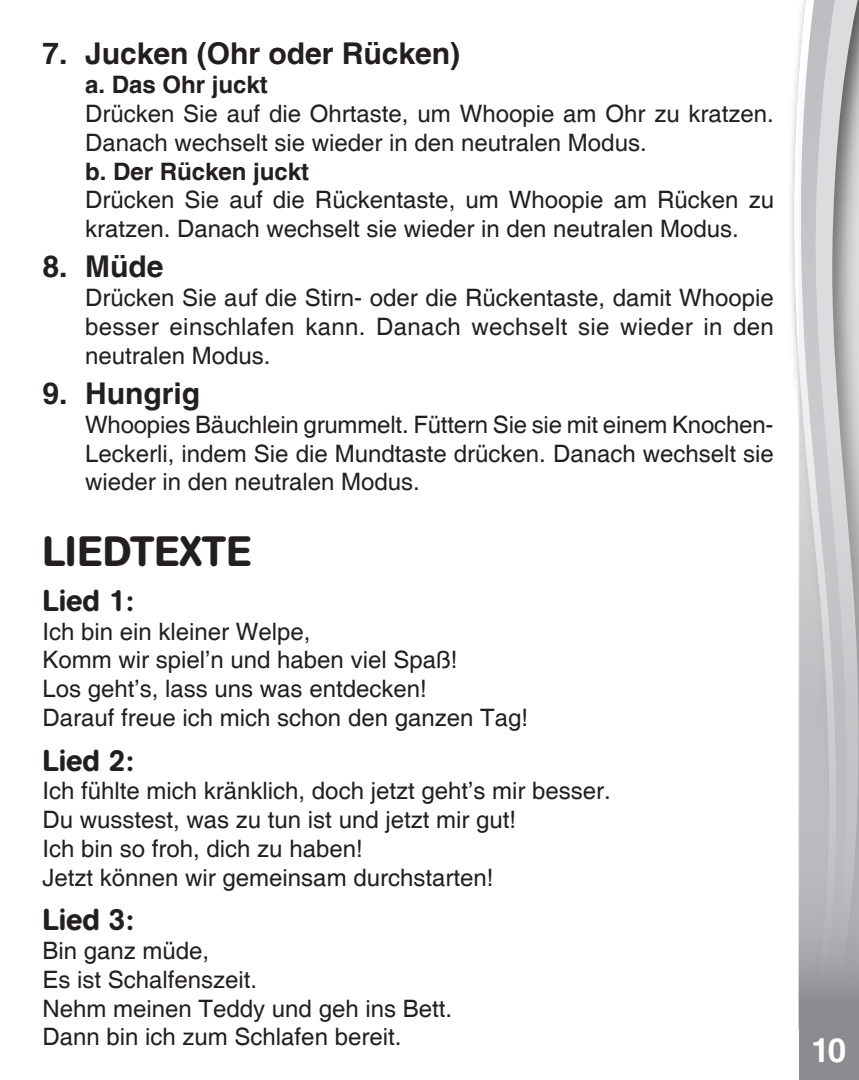
<style>
.page{position:relative;width:859px;height:1080px;background:#fff}
.page>*{position:absolute;margin:0;border:0;box-sizing:border-box;transform-origin:0 0}
.t1{font:500 42px "AG Book Rounded";color:#231f20}
.t2{font:700 33px "Helvetica";color:#fff}
.t3{font:700 33px "Helvetica";color:#fff}
.t4{font:700 30px "Helvetica";color:#231f20}
.t5{font:500 30px "AG Book Rounded";color:#231f20}
.t6{font:24px/28.8px "Helvetica";color:#231f20}
.t7{font:700 24px "Helvetica";color:#231f20}
.s1{font-size:27px}
</style>
<div class="page">
<svg style="left:793px;top:45px;width:6px;height:984px"></svg>
<svg style="left:799px;top:0;width:60px;height:1080px;background:#bebfc1"></svg>
<p class="t4" style="left:43px;top:35px;width:419px">7. Jucken (Ohr oder Rücken)</p>
<p class="t7" style="left:85px;top:70px;width:184px">a. Das Ohr juckt</p>
<p class="t6" style="left:85px;top:100px;width:690px">Drücken Sie auf die Ohrtaste, um Whoopie am Ohr zu kratzen.<br>Danach wechselt sie wieder in den neutralen Modus.</p>
<p class="t7" style="left:85px;top:156px;width:226px">b. Der Rücken juckt</p>
<p class="t6" style="left:85px;top:186px;width:690px">Drücken Sie auf die Rückentaste, um Whoopie am Rücken zu kratzen. Danach wechselt sie wieder in den neutralen Modus.</p>
<p class="t4" style="left:43px;top:248px;width:122px">8. Müde</p>
<p class="t6" style="left:85px;top:284px;width:690px;text-align:justify">Drücken Sie auf die Stirn- oder die Rückentaste, damit Whoopie besser einschlafen kann. Danach wechselt sie wieder in den neutralen Modus.</p>
<p class="t4" style="left:43px;top:375px;width:159px">9. Hungrig</p>
<p class="t6" style="left:85px;top:411px;width:690px;text-align:justify">Whoopies Bäuchlein grummelt. Füttern Sie sie mit einem Knochen-Leckerli, indem Sie die Mundtaste drücken. Danach wechselt sie wieder in den neutralen Modus.</p>
<h1 class="t1" style="left:43px;top:527px;width:210px">LIEDTEXTE</h1>
<p class="t5" style="left:43px;top:583px;width:93px">Lied 1:</p>
<p class="t6" style="left:43px;top:618px;width:487px">Ich bin ein kleiner Welpe,<br>Komm wir spiel’n und haben viel Spaß!<br>Los geht’s, lass uns was entdecken!<br>Darauf freue ich mich schon den ganzen Tag!</p>
<p class="t5" style="left:43px;top:743px;width:93px">Lied 2:</p>
<p class="t6" style="left:43px;top:777px;width:570px">Ich fühlte mich kränklich, doch jetzt geht’s mir besser.<br>Du wusstest, was zu tun ist und jetzt mir gut!<br>Ich bin so froh, dich zu haben!<br>Jetzt können wir gemeinsam durchstarten!</p>
<p class="t5" style="left:43px;top:902px;width:93px">Lied 3:</p>
<p class="t6" style="left:43px;top:937px;width:411px">Bin ganz müde,<br>Es ist Schalfenszeit.<br>Nehm meinen Teddy und geh ins Bett.<br>Dann bin ich zum Schlafen bereit.</p>
<h2 class="t2" style="left:813px;top:1021px;width:40px">10<span class="s1">10</span></h2>
<h2 class="t3" style="left:811px;top:1030px;width:36px">10</h2>
</div>
